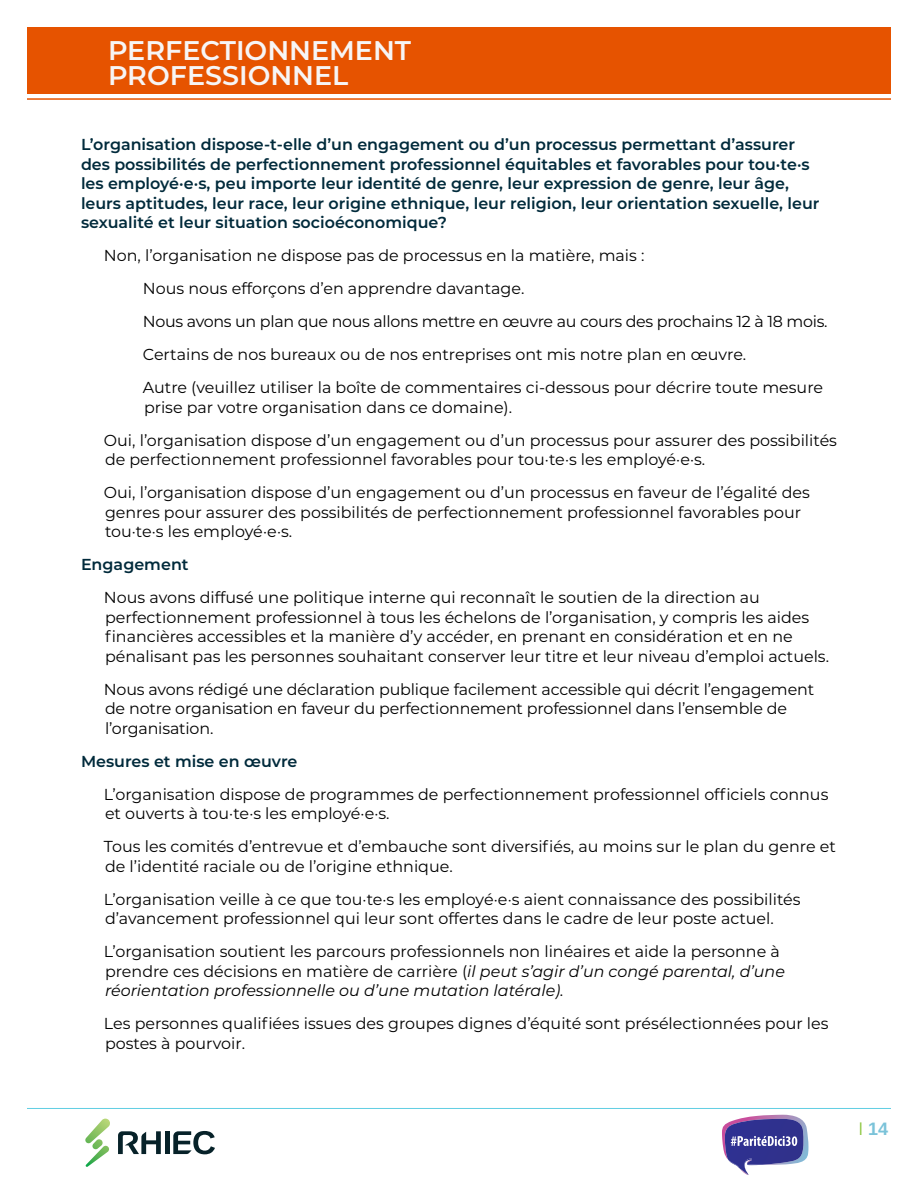
<style>
.page{position:relative;width:918px;height:1188px;background:#fff}
.page>*{position:absolute;margin:0;border:0;box-sizing:border-box;transform-origin:0 0}
.H3{font:600 27px/25.5px "Montserrat";color:#f7f5f5}
.t1{font:18px "Ramabhadra";color:#7bc3d9}
.Question_Text{font:15.9px/19.5px "Montserrat";color:#000}
.H4{font:600 15.9px/19.5px "Montserrat";color:#002a3b}
.Body_Text_Insert{font:15.9px/19.5px "Montserrat";color:#000}
.Body_Text_Insert-2{font:15.9px "Montserrat";letter-spacing:-.02em;color:#000}
.s1{font-style:italic}
.s2{font-family:"Montserrat";color:#8dc63f}
</style>
<div class="page">
<hr style="left:27px;top:1108px;width:864px;height:1px;background:#60cee3">
<hr style="left:27px;top:98px;width:864px;height:2px;background:#e65300">
<div style="left:27px;top:27px;width:864px;height:67px;background:#e65300"></div>
<svg style="left:722px;top:1115px;width:86px;height:60px"></svg>
<svg style="left:85px;top:1119px;width:25px;height:48px"></svg>
<svg style="left:118px;top:1131px;width:43px;height:23px"></svg>
<svg style="left:173px;top:1131px;width:42px;height:23px"></svg>
<div style="left:165px;top:1131px;width:5px;height:23px;background:#072229"></div>
<h3 class="H3" style="left:108px;top:36px;width:305px">PERFECTIONNEMENT<br>PROFESSIONNEL</h3>
<h4 class="H4" style="left:81px;top:134px;width:740px">L’organisation dispose-t-elle d’un engagement ou d’un processus permettant d’assurer des possibilités de perfectionnement professionnel équitables et favorables pour tou·te·s les employé·e·s, peu importe leur identité de genre, leur expression de genre, leur âge, leurs aptitudes, leur race, leur origine ethnique, leur religion, leur orientation sexuelle, leur sexualité et leur situation socioéconomique?</h4>
<p class="Question_Text" style="left:104px;top:245px;width:542px">Non, l’organisation ne dispose pas de processus en la matière, mais :</p>
<p class="Body_Text_Insert" style="left:143px;top:278px;width:383px">Nous nous efforçons d’en apprendre davantage.</p>
<p class="Body_Text_Insert-2" style="left:143px;top:311px;width:686px">Nous avons un plan que nous allons mettre en œuvre au cours des prochains 12 à 18 mois.</p>
<p class="Body_Text_Insert" style="left:143px;top:344px;width:605px">Certains de nos bureaux ou de nos entreprises ont mis notre plan en œuvre.</p>
<p class="Body_Text_Insert" style="left:143px;top:377px;width:682px">Autre (veuillez utiliser la boîte de commentaires ci-dessous pour décrire toute mesure prise par votre organisation dans ce domaine).</p>
<p class="Question_Text" style="left:104px;top:430px;width:735px">Oui, l’organisation dispose d’un engagement ou d’un processus pour assurer des possibilités de perfectionnement professionnel favorables pour tou·te·s les employé·e·s.</p>
<p class="Question_Text" style="left:104px;top:482px;width:707px">Oui, l’organisation dispose d’un engagement ou d’un processus en faveur de l’égalité des genres pour assurer des possibilités de perfectionnement professionnel favorables pour tou·te·s les employé·e·s.</p>
<h4 class="H4" style="left:81px;top:554px;width:109px">Engagement</h4>
<p class="Question_Text" style="left:104px;top:587px;width:727px">Nous avons diffusé une politique interne qui reconnaît le soutien de la direction au perfectionnement professionnel à tous les échelons de l’organisation, y compris les aides financières accessibles et la manière d’y accéder, en prenant en considération et en ne pénalisant pas les personnes souhaitant conserver leur titre et leur niveau d’emploi actuels.</p>
<p class="Question_Text" style="left:104px;top:679px;width:712px">Nous avons rédigé une déclaration publique facilement accessible qui décrit l’engagement de notre organisation en faveur du perfectionnement professionnel dans l’ensemble de l’organisation.</p>
<h4 class="H4" style="left:81px;top:751px;width:218px">Mesures et mise en œuvre</h4>
<p class="Question_Text" style="left:104px;top:784px;width:726px">L’organisation dispose de programmes de perfectionnement professionnel officiels connus et ouverts à tou·te·s les employé·e·s.</p>
<p class="Question_Text" style="left:104px;top:836px;width:733px">Tous les comités d’entrevue et d’embauche sont diversifiés, au moins sur le plan du genre et de l’identité raciale ou de l’origine ethnique.</p>
<p class="Question_Text" style="left:104px;top:889px;width:698px">L’organisation veille à ce que tou·te·s les employé·e·s aient connaissance des possibilités d’avancement professionnel qui leur sont offertes dans le cadre de leur poste actuel.</p>
<p class="Question_Text" style="left:104px;top:941px;width:683px">L’organisation soutient les parcours professionnels non linéaires et aide la personne à prendre ces décisions en matière de carrière (<span class="s1">il peut s’agir d’un congé parental, d’une réorientation professionnelle ou d’une mutation latérale).</span></p>
<p class="Question_Text" style="left:104px;top:1013px;width:726px">Les personnes qualifiées issues des groupes dignes d’équité sont présélectionnées pour les postes à pourvoir.</p>
<p class="t1" style="left:858px;top:1118px;width:32px"><span class="s2">I</span> 14</p>
</div>
